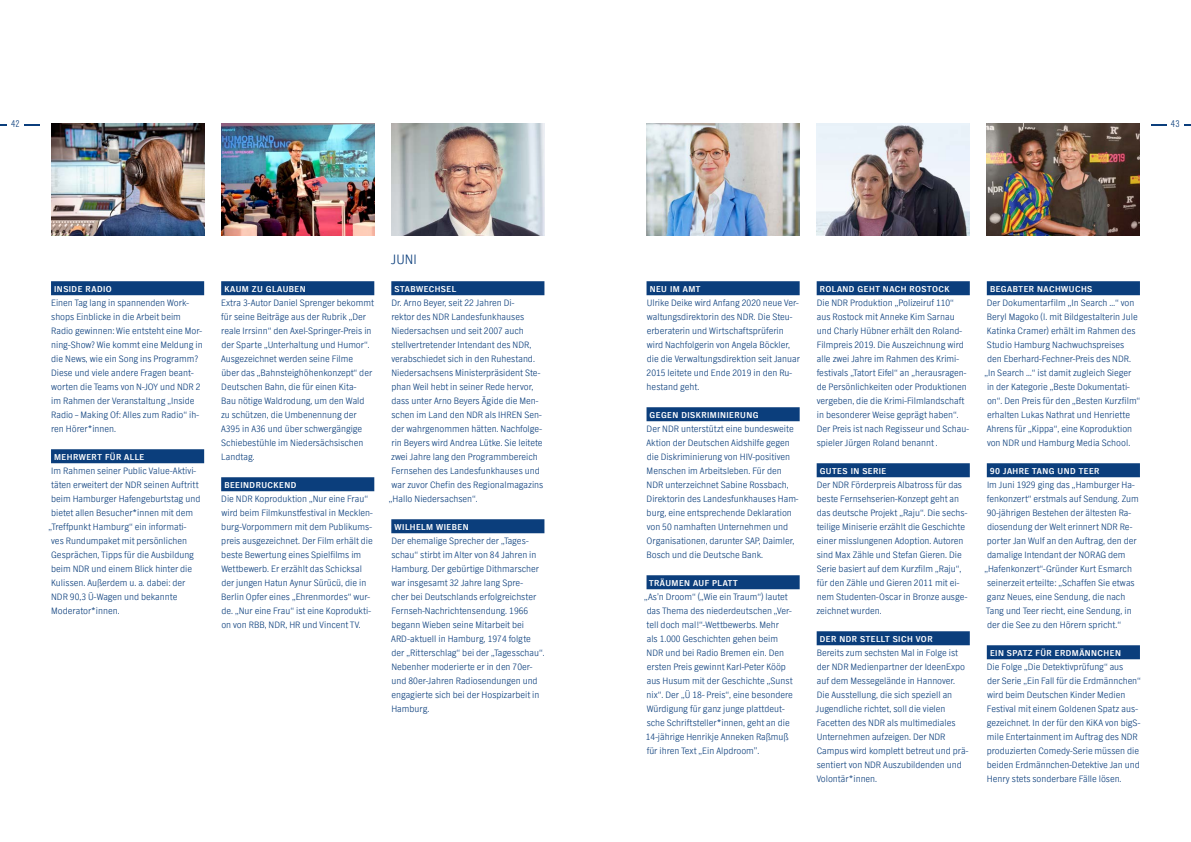
<style>
.page{position:relative;width:1191px;height:842px;background:#fff}
.page>*{position:absolute;margin:0;border:0;box-sizing:border-box;transform-origin:0 0}
.t1{font:300 14px "NDR Sans";color:#0b3e7c}
.t2{font:300 10px "NDR Sans Cond";color:#0b3e7c}
.t3{font:300 9.5px/14px "NDR Sans";color:#0b3e7c}
.t4{font:700 9px "NDR Sans";letter-spacing:.05em;color:#fff}
</style>
<div class="page">
<svg style="left:1151px;top:124px;width:16px;height:2px"></svg>
<svg style="left:1184px;top:124px;width:7px;height:2px"></svg>
<svg style="left:24px;top:124px;width:16px;height:2px"></svg>
<svg style="left:0;top:124px;width:7px;height:2px"></svg>
<div style="left:51px;top:281px;width:153px;height:14px;background:#0b3e7c"></div>
<div style="left:51px;top:449px;width:153px;height:14px;background:#0b3e7c"></div>
<div style="left:221px;top:281px;width:153px;height:14px;background:#0b3e7c"></div>
<div style="left:221px;top:477px;width:153px;height:14px;background:#0b3e7c"></div>
<div style="left:391px;top:281px;width:153px;height:14px;background:#0b3e7c"></div>
<div style="left:391px;top:519px;width:153px;height:14px;background:#0b3e7c"></div>
<div style="left:646px;top:281px;width:153px;height:14px;background:#0b3e7c"></div>
<div style="left:646px;top:407px;width:153px;height:14px;background:#0b3e7c"></div>
<div style="left:646px;top:575px;width:153px;height:14px;background:#0b3e7c"></div>
<div style="left:816px;top:281px;width:153px;height:14px;background:#0b3e7c"></div>
<div style="left:816px;top:463px;width:153px;height:14px;background:#0b3e7c"></div>
<div style="left:816px;top:631px;width:153px;height:14px;background:#0b3e7c"></div>
<div style="left:986px;top:281px;width:154px;height:14px;background:#0b3e7c"></div>
<div style="left:986px;top:463px;width:154px;height:14px;background:#0b3e7c"></div>
<div style="left:986px;top:645px;width:154px;height:14px;background:#0b3e7c"></div>
<img style="left:51px;top:124px;width:153px;height:112px">
<img style="left:646px;top:124px;width:153px;height:112px">
<img style="left:391px;top:124px;width:153px;height:112px">
<img style="left:221px;top:124px;width:153px;height:112px">
<img style="left:986px;top:124px;width:154px;height:112px">
<img style="left:816px;top:124px;width:153px;height:112px">
<p class="t2" style="left:11px;top:118px;width:10px">42</p>
<p class="t2" style="left:1171px;top:118px;width:10px">43</p>
<p class="t4" style="left:54px;top:283px;width:59px">INSIDE RADIO</p>
<p class="t3" style="left:51px;top:295px;width:153px">Einen Tag lang in spannenden Work&shy;shops Einblicke in die Arbeit beim Radio gewinnen: Wie entsteht eine Mor&shy;ning-Show? Wie kommt eine Meldung in die News, wie ein Song ins Programm?<br>Diese und viele andere Fragen beant&shy;worten die Teams von N-JOY und NDR 2 im Rahmen der Veranstaltung „Inside Radio – Making Of: Alles zum Radio“ ih&shy;ren Hörer*innen.</p>
<p class="t4" style="left:54px;top:451px;width:92px">MEHRWERT FÜR ALLE</p>
<p class="t3" style="left:49px;top:463px;width:153px">Im Rahmen seiner Public Value-Aktivi&shy;täten erweitert der NDR seinen Auftritt beim Hamburger Hafengeburtstag und bietet allen Besucher*innen mit dem „Treffpunkt Hamburg“ ein informati&shy;ves Rundumpaket mit persönlichen Gesprächen, Tipps für die Ausbildung beim NDR und einem Blick hinter die Kulissen. Außerdem u. a. dabei: der NDR 90,3 Ü-Wagen und bekannte Moderator*innen.</p>
<p class="t4" style="left:224px;top:283px;width:83px">KAUM ZU GLAUBEN</p>
<p class="t3" style="left:221px;top:295px;width:154px">Extra 3-Autor Daniel Sprenger bekommt für seine Beiträge aus der Rubrik „Der reale Irrsinn“ den Axel-Springer-Preis in der Sparte „Unterhaltung und Humor“.<br>Ausgezeichnet werden seine Filme<br>über das „Bahnsteighöhenkonzept“ der Deutschen Bahn, die für einen Kita-<br>Bau nötige Waldrodung, um den Wald zu schützen, die Umbenennung der A395 in A36 und über schwergängige Schiebestühle im Niedersächsischen Landtag.</p>
<p class="t4" style="left:224px;top:479px;width:73px">BEEINDRUCKEND</p>
<p class="t3" style="left:221px;top:491px;width:153px">Die NDR Koproduktion „Nur eine Frau“ wird beim Filmkunstfestival in Mecklen&shy;burg-Vorpommern mit dem Publikums&shy;preis ausgezeichnet. Der Film erhält die beste Bewertung eines Spielfilms im Wettbewerb. Er erzählt das Schicksal der jungen Hatun Aynur Sürücü, die in Berlin Opfer eines „Ehrenmordes“ wur&shy;de. „Nur eine Frau“ ist eine Koprodukti&shy;on von RBB, NDR, HR und Vincent TV.</p>
<h1 class="t1" style="left:391px;top:250px;width:27px">JUNI</h1>
<p class="t4" style="left:394px;top:283px;width:63px">STABWECHSEL</p>
<p class="t3" style="left:389px;top:295px;width:156px">Dr. Arno Beyer, seit 22 Jahren Di-<br>rektor des NDR Landesfunkhauses Niedersachsen und seit 2007 auch stellvertretender Intendant des NDR, verabschiedet sich in den Ruhestand.<br>Niedersachsens Ministerpräsident Ste&shy;phan Weil hebt in seiner Rede hervor, dass unter Arno Beyers Ägide die Men&shy;schen im Land den NDR als IHREN Sen&shy;der wahrgenommen hätten. Nachfolge&shy;rin Beyers wird Andrea Lütke. Sie leitete zwei Jahre lang den Programmbereich Fernsehen des Landesfunkhauses und war zuvor Chefin des Regionalmagazins „Hallo Niedersachsen“.</p>
<p class="t4" style="left:394px;top:521px;width:76px">WILHELM WIEBEN</p>
<p class="t3" style="left:391px;top:533px;width:155px">Der ehemalige Sprecher der „Tages&shy;schau“ stirbt im Alter von 84 Jahren in Hamburg. Der gebürtige Dithmarscher war insgesamt 32 Jahre lang Spre-<br>cher bei Deutschlands erfolgreichster Fernseh-Nachrichtensendung. 1966 begann Wieben seine Mitarbeit bei ARD-aktuell in Hamburg, 1974 folgte der „Ritterschlag“ bei der „Tagesschau“.<br>Nebenher moderierte er in den 70er&shy;und 80er-Jahren Radiosendungen und engagierte sich bei der Hospizarbeit in Hamburg.</p>
<p class="t4" style="left:649px;top:283px;width:52px">NEU IM AMT</p>
<p class="t3" style="left:646px;top:295px;width:155px">Ulrike Deike wird Anfang 2020 neue Ver&shy;waltungsdirektorin des NDR. Die Steu&shy;erberaterin und Wirtschaftsprüferin wird Nachfolgerin von Angela Böckler, die die Verwaltungsdirektion seit Januar 2015 leitete und Ende 2019 in den Ru&shy;hestand geht.</p>
<p class="t4" style="left:649px;top:409px;width:110px">GEGEN DISKRIMINIERUNG</p>
<p class="t3" style="left:646px;top:421px;width:153px">Der NDR unterstützt eine bundesweite Aktion der Deutschen Aidshilfe gegen die Diskriminierung von HIV-positiven Menschen im Arbeitsleben. Für den NDR unterzeichnet Sabine Rossbach, Direktorin des Landesfunkhauses Ham&shy;burg, eine entsprechende Deklaration von 50 namhaften Unternehmen und Organisationen, darunter SAP, Daimler, Bosch und die Deutsche Bank.</p>
<p class="t4" style="left:649px;top:577px;width:90px">TRÄUMEN AUF PLATT</p>
<p class="t3" style="left:644px;top:589px;width:150px">„As’n Droom“ („Wie ein Traum“) lautet das Thema des niederdeutschen „Ver&shy;tell doch mal!“-Wettbewerbs. Mehr<br>als 1.000 Geschichten gehen beim NDR und bei Radio Bremen ein. Den ersten Preis gewinnt Karl-Peter Kööp aus Husum mit der Geschichte „Sunst nix“. Der „Ü 18- Preis“, eine besondere Würdigung für ganz junge plattdeut&shy;sche Schriftsteller*innen, geht an die 14-jährige Henrikje Anneken Raßmuß für ihren Text „Ein Alpdroom”.</p>
<p class="t4" style="left:820px;top:283px;width:131px">ROLAND GEHT NACH ROSTOCK</p>
<p class="t3" style="left:816px;top:295px;width:154px">Die NDR Produktion „Polizeiruf 110“ aus Rostock mit Anneke Kim Sarnau und Charly Hübner erhält den Roland-Filmpreis 2019. Die Auszeichnung wird alle zwei Jahre im Rahmen des Krimi&shy;festivals „Tatort Eifel“ an „herausragen&shy;de Persönlichkeiten oder Produktionen vergeben, die die Krimi-Filmlandschaft in besonderer Weise geprägt haben“.<br>Der Preis ist nach Regisseur und Schau&shy;spieler Jürgen Roland benannt .</p>
<p class="t4" style="left:819px;top:465px;width:68px">GUTES IN SERIE</p>
<p class="t3" style="left:816px;top:477px;width:152px">Der NDR Förderpreis Albatross für das beste Fernsehserien-Konzept geht an das deutsche Projekt „Raju“. Die sechs&shy;teilige Miniserie erzählt die Geschichte einer misslungenen Adoption. Autoren sind Max Zähle und Stefan Gieren. Die Serie basiert auf dem Kurzfilm „Raju“, für den Zähle und Gieren 2011 mit ei&shy;nem Studenten-Oscar in Bronze ausge&shy;zeichnet wurden.</p>
<p class="t4" style="left:820px;top:633px;width:114px">DER NDR STELLT SICH VOR</p>
<p class="t3" style="left:816px;top:645px;width:154px">Bereits zum sechsten Mal in Folge ist der NDR Medienpartner der IdeenExpo auf dem Messegelände in Hannover.<br>Die Ausstellung, die sich speziell an Jugendliche richtet, soll die vielen Facetten des NDR als multimediales Unternehmen aufzeigen. Der NDR Campus wird komplett betreut und prä&shy;sentiert von NDR Auszubildenden und Volontär*innen.</p>
<p class="t4" style="left:990px;top:283px;width:104px">BEGABTER NACHWUCHS</p>
<p class="t3" style="left:984px;top:295px;width:157px">Der Dokumentarfilm „In Search …“ von Beryl Magoko (l. mit Bildgestalterin Jule Katinka Cramer) erhält im Rahmen des Studio Hamburg Nachwuchspreises<br>den Eberhard-Fechner-Preis des NDR. „In Search …“ ist damit zugleich Sieger in der Kategorie „Beste Dokumentati&shy;on“. Den Preis für den „Besten Kurzfilm“ erhalten Lukas Nathrat und Henriette Ahrens für „Kippa“, eine Koproduktion von NDR und Hamburg Media School.</p>
<p class="t4" style="left:989px;top:465px;width:111px">90 JAHRE TANG UND TEER</p>
<p class="t3" style="left:984px;top:477px;width:156px">Im Juni 1929 ging das „Hamburger Ha&shy;fenkonzert“ erstmals auf Sendung. Zum 90-jährigen Bestehen der ältesten Ra&shy;diosendung der Welt erinnert NDR Re&shy;porter Jan Wulf an den Auftrag, den der damalige Intendant der NORAG dem „Hafenkonzert“-Gründer Kurt Esmarch seinerzeit erteilte: „Schaffen Sie etwas ganz Neues, eine Sendung, die nach Tang und Teer riecht, eine Sendung, in der die See zu den Hörern spricht.“</p>
<p class="t4" style="left:990px;top:647px;width:132px">EIN SPATZ FÜR ERDMÄNNCHEN</p>
<p class="t3" style="left:987px;top:659px;width:155px">Die Folge „Die Detektivprüfung“ aus<br>der Serie „Ein Fall für die Erdmännchen“ wird beim Deutschen Kinder Medien Festival mit einem Goldenen Spatz aus&shy;gezeichnet. In der für den KiKA von bigS&shy;mile Entertainment im Auftrag des NDR produzierten Comedy-Serie müssen die beiden Erdmännchen-Detektive Jan und Henry stets sonderbare Fälle lösen.</p>
</div>
